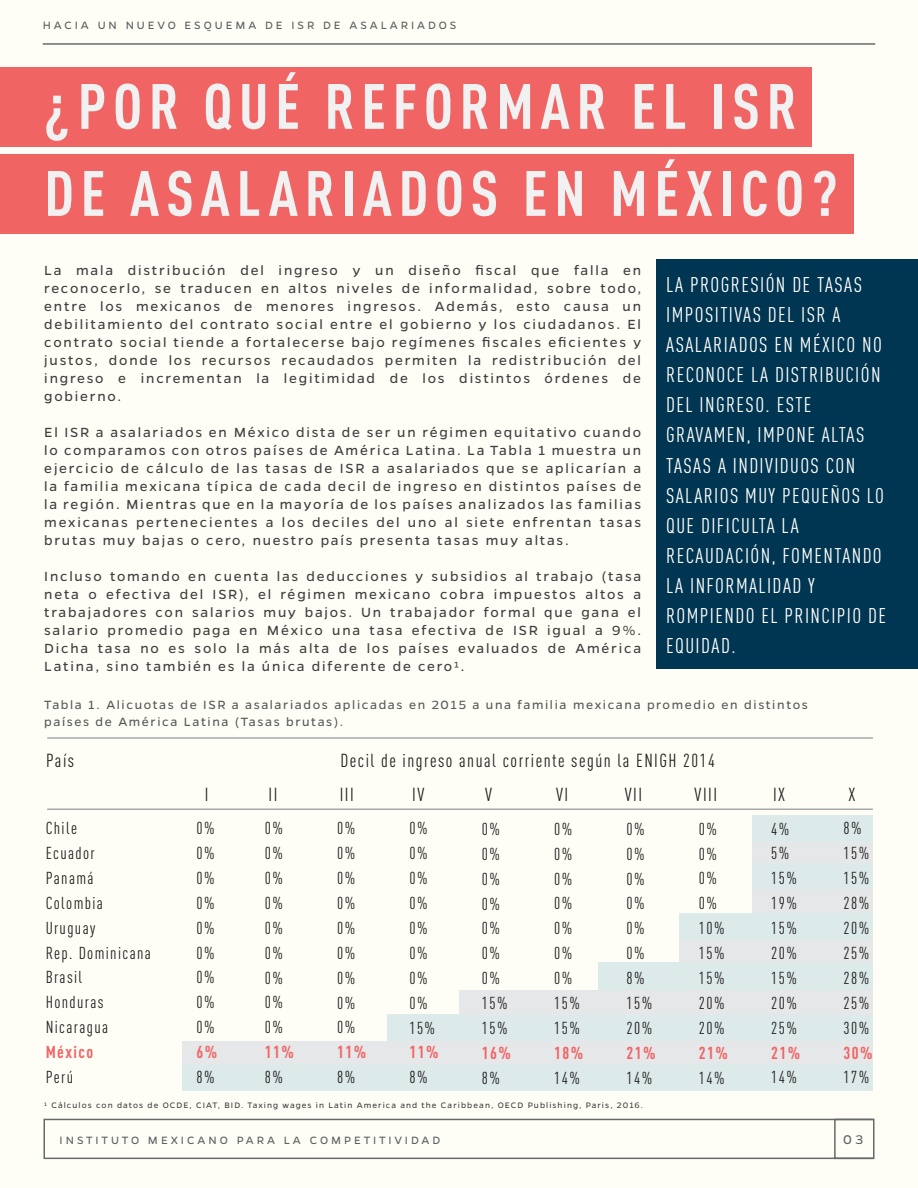
<style>
.page{position:relative;width:918px;height:1188px;background:#fffef6}
.page>*{position:absolute;margin:0;border:0;box-sizing:border-box;transform-origin:0 0}
.t1{font:700 63px/87px "DIN Cond";letter-spacing:.105em;color:#f1f1f2}
.t2{font:21px/30px "DIN Cond";letter-spacing:.065em;color:#fff}
.t3{font:18.6px "DIN Cond";letter-spacing:.08em;color:#231f20}
.t4{font:17.1px/24.9px "DIN Cond";letter-spacing:.08em;color:#231f20}
.t5{font:700 17.1px "DIN Cond";letter-spacing:.08em;color:#f16464}
.t6{font:15px/18px "Gentona";letter-spacing:.12em;color:#414042;text-align:justify}
.t7{font:14.25px "Gentona";color:#5e6163}
.t8{font:13.5px/16.2px "Gentona";letter-spacing:.12em;color:#58595b}
.t9{font:12px "Gentona";letter-spacing:.245em;color:#5e6163}
.t10{font:9px "Gentona";letter-spacing:.12em;color:#414042}
</style>
<div class="page">
<div style="left:0;top:67px;width:812px;height:79px;background:#f16464"></div>
<div style="left:0;top:154px;width:853px;height:80px;background:#f16464"></div>
<div style="left:656px;top:260px;width:262px;height:409px;background:#003651"></div>
<div style="left:753px;top:815px;width:120px;height:27px;background:#dceaea"></div>
<div style="left:753px;top:863px;width:120px;height:26px;background:#dceaea"></div>
<div style="left:680px;top:913px;width:193px;height:27px;background:#dceaea"></div>
<div style="left:599px;top:963px;width:274px;height:27px;background:#dceaea"></div>
<div style="left:387px;top:1014px;width:486px;height:27px;background:#dceaea"></div>
<div style="left:182px;top:1064px;width:691px;height:27px;background:#dceaea"></div>
<div style="left:182px;top:1041px;width:691px;height:23px;background:#e6e7e8"></div>
<div style="left:459px;top:990px;width:414px;height:24px;background:#e6e7e8"></div>
<div style="left:680px;top:940px;width:193px;height:23px;background:#e6e7e8"></div>
<div style="left:753px;top:889px;width:120px;height:24px;background:#e6e7e8"></div>
<div style="left:753px;top:842px;width:120px;height:21px;background:#e6e7e8"></div>
<div style="left:43px;top:1119px;width:831px;height:40px;border:2px solid #676a6a"></div>
<div style="left:834px;top:1119px;width:40px;height:40px;border:2px solid #676a6a"></div>
<hr style="left:43px;top:43px;width:832px;height:2px;background:#676a6a">
<hr style="left:47px;top:737px;width:826px;height:2px;background:#a7a9ac">
<hr style="left:47px;top:808px;width:826px;height:2px;background:#a7a9ac">
<p class="t9" style="left:43px;top:18px;width:415px">HACIA UN NUEVO ESQUEMA DE ISR DE ASALARIADOS</p>
<h1 class="t1" style="left:44px;top:61px;width:795px">¿POR QUÉ REFORMAR EL ISR<br>DE ASALARIADOS EN MÉXICO?</h1>
<p class="t6" style="left:44px;top:261px;width:599px">La mala distribución del ingreso y un diseño fiscal que falla en reconocerlo, se traducen en altos niveles de informalidad, sobre todo, entre los mexicanos de menores ingresos. Además, esto causa un debilitamiento del contrato social entre el gobierno y los ciudadanos. El contrato social tiende a fortalecerse bajo regímenes fiscales eficientes y justos, donde los recursos recaudados permiten la redistribución del ingreso e incrementan la legitimidad de los distintos órdenes de gobierno.</p>
<p class="t6" style="left:44px;top:423px;width:598px">El ISR a asalariados en México dista de ser un régimen equitativo cuando lo comparamos con otros países de América Latina. La Tabla 1 muestra un ejercicio de cálculo de las tasas de ISR a asalariados que se aplicarían a la familia mexicana típica de cada decil de ingreso en distintos países de la región. Mientras que en la mayoría de los países analizados las familias mexicanas pertenecientes a los deciles del uno al siete enfrentan tasas brutas muy bajas o cero, nuestro país presenta tasas muy altas.</p>
<p class="t6" style="left:44px;top:567px;width:598px">Incluso tomando en cuenta las deducciones y subsidios al trabajo (tasa neta o efectiva del ISR), el régimen mexicano cobra impuestos altos a trabajadores con salarios muy bajos. Un trabajador formal que gana el salario promedio paga en México una tasa efectiva de ISR igual a 9%.<br>Dicha tasa no es solo la más alta de los países evaluados de América Latina, sino también es la única diferente de cero1.</p>
<p class="t2" style="left:666px;top:270px;width:221px">LA PROGRESIÓN DE TASAS<br>IMPOSITIVAS DEL ISR A<br>ASALARIADOS EN MÉXICO NO<br>RECONOCE LA DISTRIBUCIÓN<br>DEL INGRESO. ESTE<br>GRAVAMEN, IMPONE ALTAS<br>TASAS A INDIVIDUOS CON<br>SALARIOS MUY PEQUEÑOS LO<br>QUE DIFICULTA LA<br>RECAUDACIÓN, FOMENTANDO<br>LA INFORMALIDAD Y<br>ROMPIENDO EL PRINCIPIO DE<br>EQUIDAD.</p>
<p class="t8" style="left:44px;top:697px;width:765px">Tabla 1. Alicuotas de ISR a asalariados aplicadas en 2015 a una familia mexicana promedio en distintos países de América Latina (Tasas brutas).</p>
<p class="t3" style="left:46px;top:750px;width:30px">País</p>
<p class="t4" style="left:46px;top:815px;width:107px">Chile<br>Ecuador<br>Panamá<br>Colombia<br>Uruguay<br>Rep. Dominicana<br>Brasil<br>Honduras<br>Nicaragua</p>
<p class="t5" style="left:46px;top:1042px;width:49px">México</p>
<p class="t4" style="left:46px;top:1064px;width:29px">Perú</p>
<p class="t3" style="left:340px;top:750px;width:376px">Decil de ingreso anual corriente según la ENIGH 2014</p>
<p class="t3" style="left:205px;top:784px;width:5px">I</p>
<p class="t3" style="left:269px;top:784px;width:10px">II</p>
<p class="t3" style="left:340px;top:784px;width:16px">III</p>
<p class="t3" style="left:412px;top:784px;width:14px">IV</p>
<p class="t3" style="left:485px;top:784px;width:8px">V</p>
<p class="t3" style="left:556px;top:784px;width:14px">VI</p>
<p class="t3" style="left:625px;top:784px;width:19px">VII</p>
<p class="t3" style="left:695px;top:784px;width:24px">VIII</p>
<p class="t3" style="left:773px;top:784px;width:14px">IX</p>
<p class="t3" style="left:849px;top:784px;width:8px">X</p>
<p class="t4" style="left:197px;top:815px;width:20px;text-align:justify">0% 0% 0% 0% 0% 0% 0% 0% 0%</p>
<p class="t5" style="left:197px;top:1042px;width:22px">6%</p>
<p class="t4" style="left:197px;top:1064px;width:20px">8%</p>
<p class="t4" style="left:265px;top:816px;width:20px;text-align:justify">0% 0% 0% 0% 0% 0% 0% 0% 0%</p>
<p class="t5" style="left:265px;top:1042px;width:30px">11%</p>
<p class="t4" style="left:265px;top:1065px;width:20px">8%</p>
<p class="t4" style="left:337px;top:816px;width:20px;text-align:justify">0% 0% 0% 0% 0% 0% 0% 0% 0%</p>
<p class="t5" style="left:337px;top:1042px;width:30px">11%</p>
<p class="t4" style="left:337px;top:1065px;width:20px">8%</p>
<p class="t4" style="left:410px;top:816px;width:27px">0%<br>0%<br>0%<br>0%<br>0%<br>0%<br>0%<br>0%<br>15%</p>
<p class="t5" style="left:410px;top:1042px;width:30px">11%</p>
<p class="t4" style="left:410px;top:1065px;width:20px">8%</p>
<p class="t4" style="left:482px;top:816px;width:27px">0%<br>0%<br>0%<br>0%<br>0%<br>0%<br>0%<br>15%<br>15%</p>
<p class="t5" style="left:482px;top:1042px;width:30px">16%</p>
<p class="t4" style="left:482px;top:1065px;width:20px">8%</p>
<p class="t4" style="left:554px;top:816px;width:27px">0%<br>0%<br>0%<br>0%<br>0%<br>0%<br>0%<br>15%<br>15%</p>
<p class="t5" style="left:554px;top:1042px;width:30px">18%</p>
<p class="t4" style="left:554px;top:1065px;width:27px">14%</p>
<p class="t4" style="left:627px;top:816px;width:27px">0%<br>0%<br>0%<br>0%<br>0%<br>0%<br>8%<br>15%<br>20%</p>
<p class="t5" style="left:627px;top:1042px;width:30px">21%</p>
<p class="t4" style="left:627px;top:1065px;width:27px">14%</p>
<p class="t4" style="left:699px;top:816px;width:27px">0%<br>0%<br>0%<br>0%<br>10%<br>15%<br>15%<br>20%<br>20%</p>
<p class="t5" style="left:699px;top:1042px;width:30px">21%</p>
<p class="t4" style="left:699px;top:1065px;width:27px">14%</p>
<p class="t4" style="left:771px;top:816px;width:27px">4%<br>5%<br>15%<br>19%<br>15%<br>20%<br>15%<br>20%<br>25%</p>
<p class="t5" style="left:771px;top:1042px;width:30px">21%</p>
<p class="t4" style="left:771px;top:1065px;width:27px">14%</p>
<p class="t4" style="left:844px;top:816px;width:27px">8%<br>15%<br>15%<br>28%<br>20%<br>25%<br>28%<br>25%<br>30%</p>
<p class="t5" style="left:844px;top:1042px;width:30px">30%</p>
<p class="t4" style="left:844px;top:1065px;width:27px">17%</p>
<p class="t10" style="left:44px;top:1101px;width:600px">1 Cálculos con datos de OCDE, CIAT, BID. Taxing wages in Latin America and the Caribbean, OECD Publishing, Paris, 2016.</p>
<p class="t9" style="left:60px;top:1134px;width:382px">INSTITUTO MEXICANO PARA LA COMPETITIVIDAD</p>
<p class="t7" style="left:843px;top:1132px;width:21px">0 3</p>
</div>
